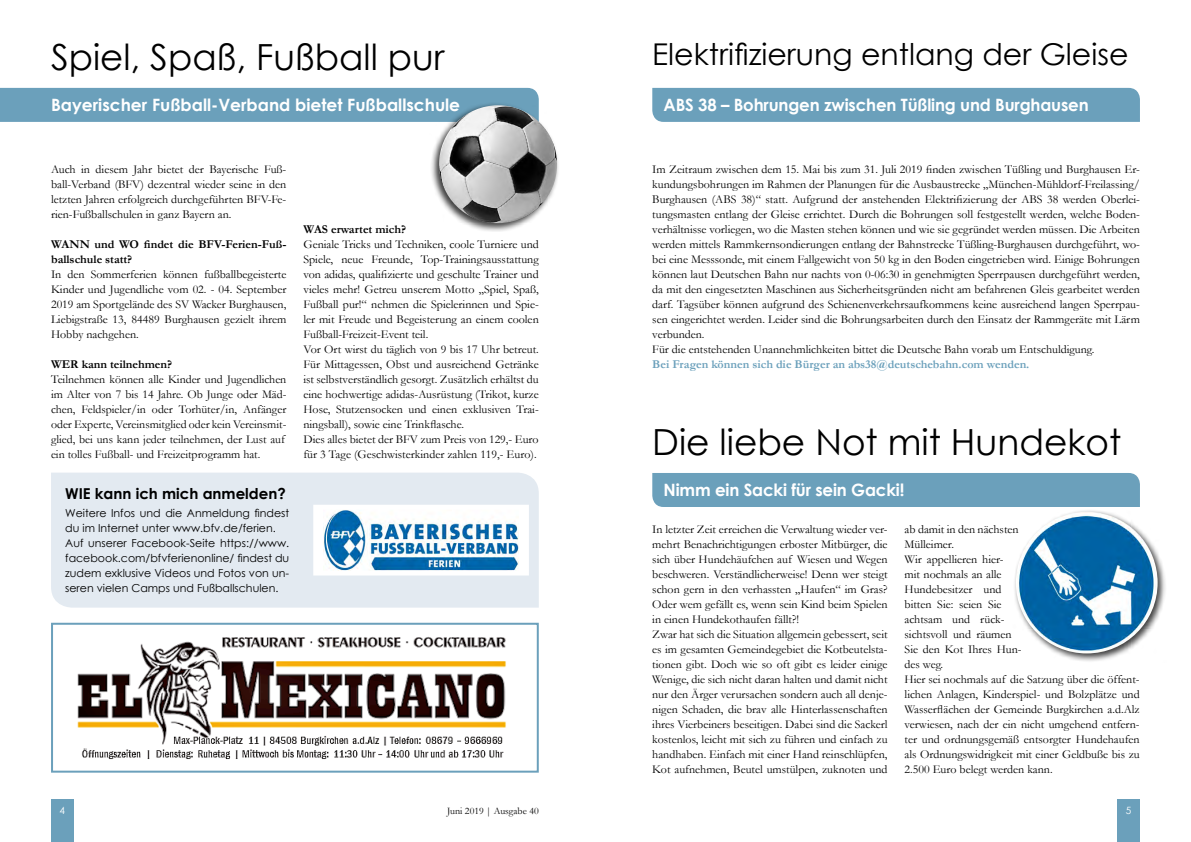
<style>
.page{position:relative;width:1191px;height:842px;background:#fff}
.page>*{position:absolute;margin:0;border:0;box-sizing:border-box;transform-origin:0 0}
.t1{font:36px "Century Gothic";color:#000}
.t2{font:30px "Century Gothic";color:#000}
.t3{font:700 25.2px "Calibri";color:#000}
.t4{font:700 17px "Century Gothic";letter-spacing:-.01em;color:#fff}
.t5{font:700 15px "Century Gothic";color:#000}
.t6{font:12px/15px "Garamond";color:#000}
.t7{font:700 12px/15px "Garamond";color:#000}
.t8{font:700 12px "Garamond";color:#6ba0bb}
.t9{font:11.5px/13.9px "Calibri";color:#000}
.t10{font:700 11.5px "Calibri";color:#000}
.t11{font:11px/15px "Century Gothic";color:#000}
.t12{font:10px "Garamond";color:#000}
.t13{font:10px "Century Gothic";color:#fff}
</style>
<div class="page">
<div style="left:51px;top:799px;width:23px;height:43px;background:#6ba0bb"></div>
<div style="left:1117px;top:799px;width:23px;height:43px;background:#6ba0bb"></div>
<div style="left:51px;top:473px;width:488px;height:135px;background:#e3eaf1"></div>
<div style="left:652px;top:88px;width:488px;height:34px;background:#6ba0bb"></div>
<div style="left:652px;top:473px;width:488px;height:34px;background:#6ba0bb"></div>
<svg style="left:316px;top:507px;width:210px;height:66px"></svg>
<img style="left:324px;top:511px;width:194px;height:58px">
<div style="left:1012px;top:508px;width:154px;height:154px;background:#000;opacity:.75"></div>
<img style="left:1016px;top:512px;width:141px;height:141px;border-radius:71px">
<img style="left:77px;top:636px;width:429px;height:123px">
<div style="left:51px;top:623px;width:488px;height:150px;border:2px solid #6ba0bb"></div>
<div style="left:0;top:88px;width:539px;height:34px;background:#6ba0bb"></div>
<div style="left:430px;top:102px;width:130px;height:130px;background:#000;opacity:.75"></div>
<img style="left:439px;top:105px;width:118px;height:118px;border-radius:59px">
<h1 class="t1" style="left:51px;top:31px;width:395px">Spiel, Spaß, Fußball pur</h1>
<h3 class="t4" style="left:51px;top:92px;width:411px">Bayerischer Fußball-Verband bietet Fußballschule</h3>
<p class="t6" style="left:51px;top:161px;width:237px;text-align:justify">Auch in diesem Jahr bietet der Bayerische Fuß&shy;ball-Verband (BFV) dezentral wieder seine in den letzten Jahren erfolgreich durchgeführten BFV-Fe&shy;rien-Fußballschulen in ganz Bayern an.</p>
<p class="t7" style="left:51px;top:236px;width:237px">WANN und WO findet die BFV-Ferien-Fuß&shy;ballschule statt?</p>
<p class="t6" style="left:51px;top:266px;width:237px;text-align:justify">In den Sommerferien können fußballbegeisterte Kinder und Jugendliche vom 02. - 04. September 2019 am Sportgelände des SV Wacker Burghausen, Liebigstraße 13, 84489 Burghausen gezielt ihrem Hobby nachgehen.</p>
<p class="t7" style="left:51px;top:356px;width:123px">WER kann teilnehmen?</p>
<p class="t6" style="left:51px;top:371px;width:237px">Teilnehmen können alle Kinder und Jugendlichen im Alter von 7 bis 14 Jahre. Ob Junge oder Mäd&shy;chen, Feldspieler/in oder Torhüter/in, Anfänger oder Experte, Vereinsmitglied oder kein Vereinsmit&shy;glied, bei uns kann jeder teilnehmen, der Lust auf ein tolles Fußball- und Freizeitprogramm hat.</p>
<p class="t5" style="left:65px;top:482px;width:222px">WIE kann ich mich anmelden?</p>
<p class="t11" style="left:65px;top:505px;width:225px">Weitere Infos und die Anmeldung findest du im Internet unter www.bfv.de/ferien.<br>Auf unserer Facebook-Seite https://www. facebook.com/bfvferienonline/ findest du zudem exklusive Videos und Fotos von un&shy;seren vielen Camps und Fußballschulen.</p>
<h3 class="t3" style="left:202px;top:216px;width:190px">Margaritha classic</h3>
<p class="t7" style="left:303px;top:221px;width:104px">WAS erwartet mich?</p>
<p class="t6" style="left:303px;top:236px;width:237px">Geniale Tricks und Techniken, coole Turniere und Spiele, neue Freunde, Top-Trainingsausstattung von adidas, qualifizierte und geschulte Trainer und vieles mehr! Getreu unserem Motto „Spiel, Spaß, Fußball pur!“ nehmen die Spielerinnen und Spie&shy;ler mit Freude und Begeisterung an einem coolen Fußball-Freizeit-Event teil.<br>Vor Ort wirst du täglich von 9 bis 17 Uhr betreut.<br>Für Mittagessen, Obst und ausreichend Getränke ist selbstverständlich gesorgt. Zusätzlich erhältst du eine hochwertige adidas-Ausrüstung (Trikot, kurze Hose, Stutzensocken und einen exklusiven Trai&shy;ningsball), sowie eine Trinkflasche.<br>Dies alles bietet der BFV zum Preis von 129,- Euro für 3 Tage (Geschwisterkinder zahlen 119,- Euro).</p>
<p class="t9" style="left:98px;top:452px;width:92px">Salz zum Garnieren</p>
<p class="t10" style="left:299px;top:453px;width:51px">Anleitung:</p>
<p class="t9" style="left:24px;top:508px;width:258px">Die Margarita ist ein Cocktail auf der Basis von Tequila.<br>Der Shortdrink variiert die klassische Grundstruktur eines Sours, indem der Zucker durch Triple Sec, einen Orangenlikör, ersetzt wird.</p>
<h2 class="t2" style="left:652px;top:33px;width:478px">Elektrifizierung entlang der Gleise</h2>
<h3 class="t4" style="left:663px;top:92px;width:426px">ABS 38 – Bohrungen zwischen Tüßling und Burghausen</h3>
<p class="t6" style="left:652px;top:161px;width:489px">Im Zeitraum zwischen dem 15. Mai bis zum 31. Juli 2019 finden zwischen Tüßling und Burghausen Er&shy;kundungsbohrungen im Rahmen der Planungen für die Ausbaustrecke „München-Mühldorf-Freilassing/ Burghausen (ABS 38)“ statt. Aufgrund der anstehenden Elektrifizierung der ABS 38 werden Oberlei&shy;tungsmasten entlang der Gleise errichtet. Durch die Bohrungen soll festgestellt werden, welche Boden&shy;verhältnisse vorliegen, wo die Masten stehen können und wie sie gegründet werden müssen. Die Arbeiten werden mittels Rammkernsondierungen entlang der Bahnstrecke Tüßling-Burghausen durchgeführt, wo&shy;bei eine Messsonde, mit einem Fallgewicht von 50 kg in den Boden eingetrieben wird. Einige Bohrungen können laut Deutschen Bahn nur nachts von 0-06:30 in genehmigten Sperrpausen durchgeführt werden, da mit den eingesetzten Maschinen aus Sicherheitsgründen nicht am befahrenen Gleis gearbeitet werden darf. Tagsüber können aufgrund des Schienenverkehrsaufkommens keine ausreichend langen Sperrpau&shy;sen eingerichtet werden. Leider sind die Bohrungsarbeiten durch den Einsatz der Rammgeräte mit Lärm verbunden.<br>Für die entstehenden Unannehmlichkeiten bittet die Deutsche Bahn vorab um Entschuldigung.</p>
<p class="t8" style="left:652px;top:356px;width:378px">Bei Fragen können sich die Bürger an abs38@deutschebahn.com wenden.</p>
<h1 class="t1" style="left:652px;top:416px;width:470px">Die liebe Not mit Hundekot</h1>
<h3 class="t4" style="left:663px;top:477px;width:242px">Nimm ein Sacki für sein Gacki!</h3>
<p class="t6" style="left:652px;top:521px;width:237px">In letzter Zeit erreichen die Verwaltung wieder ver&shy;mehrt Benachrichtigungen erboster Mitbürger, die sich über Hundehäufchen auf Wiesen und Wegen beschweren. Verständlicherweise! Denn wer steigt schon gern in den verhassten „Haufen“ im Gras?<br>Oder wem gefällt es, wenn sein Kind beim Spielen in einen Hundekothaufen fällt?!<br>Zwar hat sich die Situation allgemein gebessert, seit es im gesamten Gemeindegebiet die Kotbeutelsta&shy;tionen gibt. Doch wie so oft gibt es leider einige Wenige, die sich nicht daran halten und damit nicht nur den Ärger verursachen sondern auch all denje&shy;nigen Schaden, die brav alle Hinterlassenschaften ihres Vierbeiners beseitigen. Dabei sind die Sackerl kostenlos, leicht mit sich zu führen und einfach zu handhaben. Einfach mit einer Hand reinschlüpfen, Kot aufnehmen, Beutel umstülpen, zuknoten und</p>
<p class="t6" style="left:904px;top:521px;width:237px">ab damit in den nächsten<br>Mülleimer.<br>Wir appellieren hier-<br>mit nochmals an alle<br>Hundebesitzer und<br>bitten Sie: seien Sie<br>achtsam und rück-<br>sichtsvoll und räumen<br>Sie den Kot Ihres Hun-<br>des weg.<br>Hier sei nochmals auf die Satzung über die öffent&shy;lichen Anlagen, Kinderspiel- und Bolzplätze und<br>Wasserflächen der Gemeinde Burgkirchen a.d.Alz verwiesen, nach der ein nicht umgehend entfern&shy;ter und ordnungsgemäß entsorgter Hundehaufen als Ordnungswidrigkeit mit einer Geldbuße bis zu<br>2.500 Euro belegt werden kann.</p>
<p class="t13" style="left:60px;top:803px;width:7px">4</p>
<p class="t12" style="left:447px;top:804px;width:93px">Juni 2019 | Ausgabe 40</p>
<p class="t13" style="left:1125px;top:803px;width:7px">5</p>
</div>
